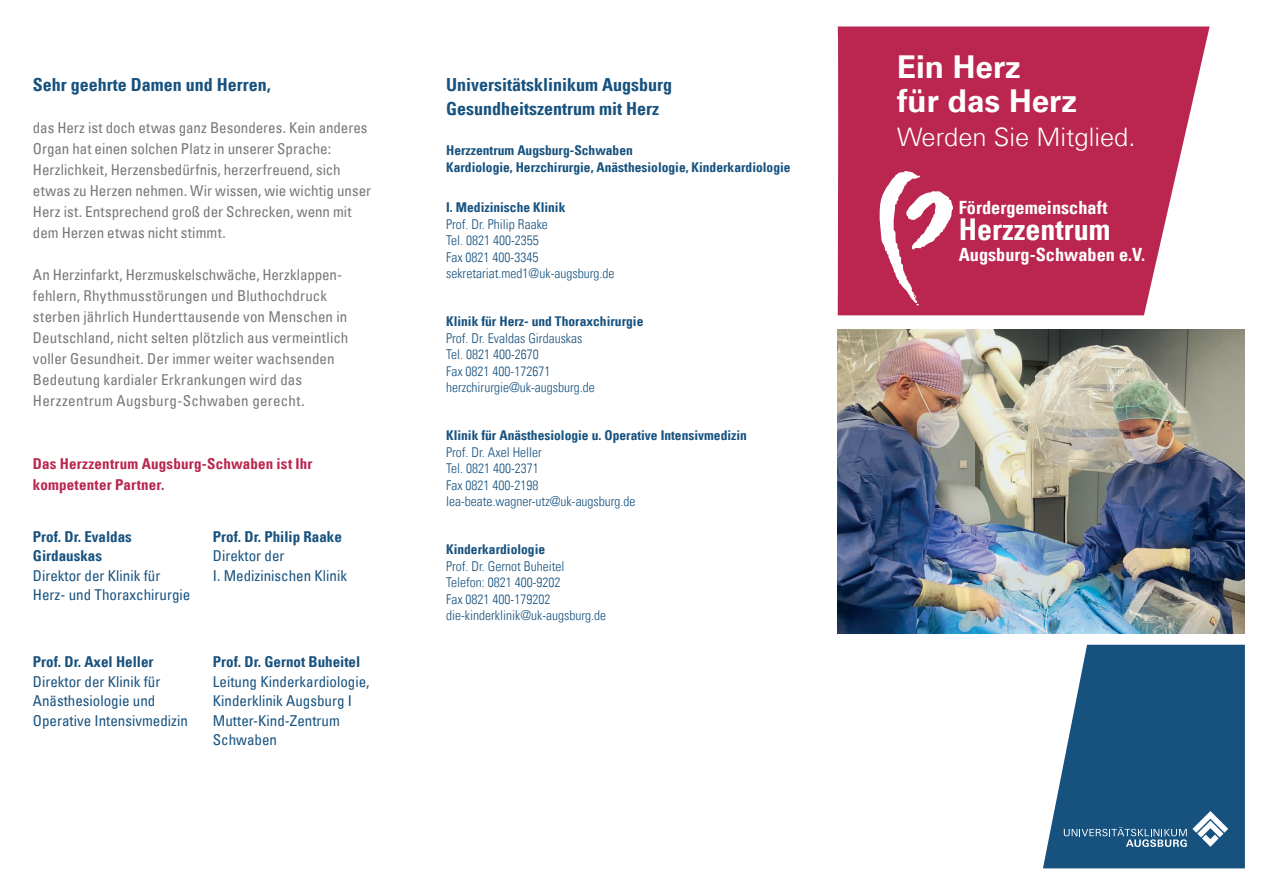
<style>
.page{position:relative;width:1263px;height:893px;background:#fff}
.page>*{position:absolute;margin:0;border:0;box-sizing:border-box;transform-origin:0 0}
.t1{font:700 31.5px/33.9px "Univers Com 65";color:#fff}
.t2{font:30px "Univers Com 67 Bold Cond";color:#fff}
.t3{font:300 25.5px "Univers Com 45";color:#fff}
.t4{font:18.3px "Univers Com 67 Bold Cond";color:#fff}
.t5{font:18px/24px "Univers Com 67 Bold Cond";color:#17527f}
.t6{font:condensed 15px/21px "Univers Com 57";letter-spacing:.005em;color:#787679}
.t7{font:condensed 15px/19.5px "Univers Com 57";color:#17527f}
.t8{font:15px/19.5px "Univers Com 67 Bold Cond";color:#17527f}
.t9{font:15px/21px "Univers Com 67 Bold Cond";letter-spacing:.01em;color:#ba264f}
.t10{font:13.5px/16.5px "Univers Com 47 Light Cond";color:#17527f}
.t11{font:13.5px/16.5px "Univers Com 67 Bold Cond";color:#17527f}
</style>
<div class="page">
<svg style="left:1043px;top:645px;width:202px;height:223px;fill:#17527f"></svg>
<svg style="left:838px;top:26px;width:371px;height:289px;fill:#ba264f"></svg>
<svg style="left:879px;top:171px;width:74px;height:134px"></svg>
<div style="left:1064px;top:797px;width:174px;height:54px;background:#17527f"></div>
<svg style="left:1064px;top:811px;width:164px;height:36px"></svg>
<img style="left:838px;top:329px;width:407px;height:304px">
<p class="t5" style="left:33px;top:72px;width:239px">Sehr geehrte Damen und Herren,</p>
<p class="t6" style="left:33px;top:117px;width:340px">das Herz ist doch etwas ganz Besonderes. Kein anderes Organ hat einen solchen Platz in unserer Sprache:<br>Herzlichkeit, Herzensbedürfnis, herzerfreuend, sich etwas zu Herzen nehmen. Wir wissen, wie wichtig unser Herz ist. Entsprechend groß der Schrecken, wenn mit dem Herzen etwas nicht stimmt.</p>
<p class="t6" style="left:33px;top:264px;width:317px">An Herzinfarkt, Herzmuskelschwäche, Herzklappen&shy;fehlern, Rhythmusstörungen und Bluthochdruck sterben jährlich Hunderttausende von Menschen in Deutschland, nicht selten plötzlich aus vermeintlich voller Gesundheit. Der immer weiter wachsenden Bedeutung kardialer Erkrankungen wird das Herzzentrum Augsburg-Schwaben gerecht.</p>
<p class="t9" style="left:33px;top:453px;width:281px">Das Herzzentrum Augsburg-Schwaben ist Ihr kompetenter Partner.</p>
<p class="t8" style="left:33px;top:526px;width:100px">Prof. Dr. Evaldas<br>Girdauskas</p>
<p class="t7" style="left:33px;top:565px;width:159px">Direktor der Klinik für<br>Herz- und Thoraxchirurgie</p>
<p class="t8" style="left:213px;top:526px;width:130px">Prof. Dr. Philip Raake</p>
<p class="t7" style="left:213px;top:546px;width:136px">Direktor der<br>I. Medizinischen Klinik</p>
<p class="t8" style="left:33px;top:652px;width:122px">Prof. Dr. Axel Heller</p>
<p class="t7" style="left:33px;top:671px;width:156px">Direktor der Klinik für<br>Anästhesiologie und<br>Operative Intensivmedizin</p>
<p class="t8" style="left:213px;top:652px;width:149px">Prof. Dr. Gernot Buheitel</p>
<p class="t7" style="left:213px;top:671px;width:158px">Leitung Kinderkardiologie,<br>Kinderklinik Augsburg I<br>Mutter-Kind-Zentrum<br>Schwaben</p>
<p class="t5" style="left:446px;top:72px;width:227px">Universitätsklinikum Augsburg<br>Gesundheitszentrum mit Herz</p>
<p class="t11" style="left:446px;top:142px;width:346px">Herzzentrum Augsburg-Schwaben<br>Kardiologie, Herzchirurgie, Anästhesiologie, Kinderkardiologie</p>
<p class="t11" style="left:446px;top:199px;width:121px">I. Medizinische Klinik</p>
<p class="t10" style="left:446px;top:216px;width:170px">Prof. Dr. Philip Raake<br>Tel. 0821 400-2355<br>Fax 0821 400-3345 sekretariat.med1@uk-augsburg.de</p>
<p class="t11" style="left:446px;top:313px;width:199px">Klinik für Herz- und Thoraxchirurgie</p>
<p class="t10" style="left:446px;top:330px;width:150px">Prof. Dr. Evaldas Girdauskas<br>Tel. 0821 400-2670<br>Fax 0821 400-172671 herzchirurgie@uk-augsburg.de</p>
<p class="t11" style="left:446px;top:427px;width:302px">Klinik für Anästhesiologie u. Operative Intensivmedizin</p>
<p class="t10" style="left:446px;top:444px;width:191px">Prof. Dr. Axel Heller<br>Tel. 0821 400-2371<br>Fax 0821 400-2198 lea-beate.wagner-utz@uk-augsburg.de</p>
<p class="t11" style="left:446px;top:541px;width:101px">Kinderkardiologie</p>
<p class="t10" style="left:446px;top:558px;width:161px">Prof. Dr. Gernot Buheitel<br>Telefon: 0821 400-9202<br>Fax 0821 400-179202 die-kinderklinik@uk-augsburg.de</p>
<h1 class="t1" style="left:897px;top:50px;width:182px">Ein Herz<br>für das Herz</h1>
<h3 class="t3" style="left:897px;top:122px;width:240px">Werden Sie Mitglied.</h3>
<p class="t4" style="left:959px;top:196px;width:150px">Fördergemeinschaft</p>
<h2 class="t2" style="left:959px;top:211px;width:153px">Herzzentrum</h2>
<p class="t4" style="left:959px;top:243px;width:188px">Augsburg-Schwaben e.V.</p>
</div>
